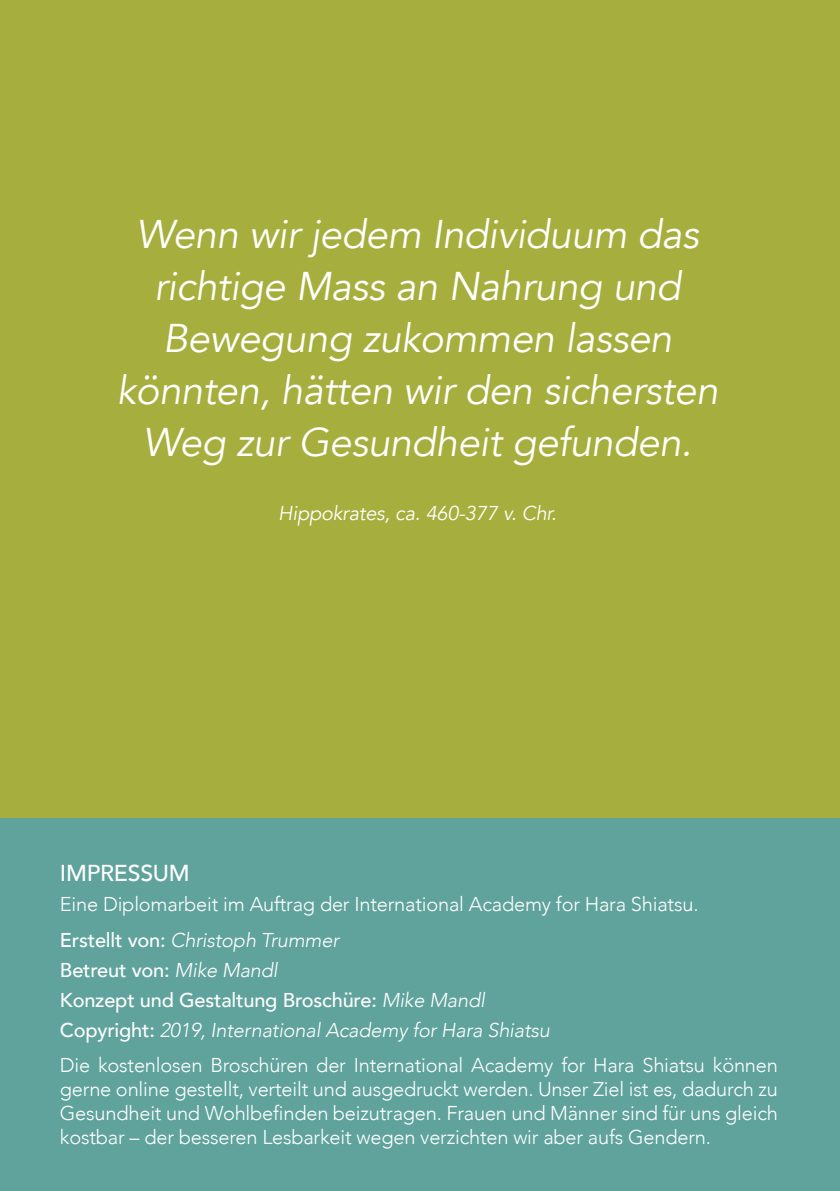
<style>
.page{position:relative;width:840px;height:1191px;background:#fff}
.page>*{position:absolute;margin:0;border:0;box-sizing:border-box;transform-origin:0 0}
.t1{font:italic 40px/52px "Avenir";letter-spacing:-.01em;color:#fff;text-align:center}
.t2{font:500 23px "Avenir";letter-spacing:-.01em;color:#fff}
.t3{font:300 20px/24px "Avenir";letter-spacing:-.01em;color:#fff}
.t4{font:italic 300 20px/30px "Avenir";letter-spacing:-.01em;color:#fff}
.t5{font:italic 20px "Avenir";letter-spacing:-.01em;color:#fff}
.s1{font-weight:500}
.s2{font-style:italic}
.s3{font-weight:500;font-style:normal}
</style>
<div class="page">
<div style="left:0;top:817px;width:839px;height:374px;background:#5fa39c"></div>
<div style="left:0;top:0;width:839px;height:817px;background:#a6af3d"></div>
<h1 class="t1" style="left:117px;top:212px;width:602px">Wenn wir jedem Individuum das richtige Mass an Nahrung und<br>Bewegung zukommen lassen könnten, hätten wir den sichersten<br>Weg zur Gesundheit gefunden.</h1>
<p class="t5" style="left:278px;top:504px;width:280px">Hippokrates, ca. 460-377 v. Chr.</p>
<p class="t2" style="left:60px;top:863px;width:131px">IMPRESSUM</p>
<p class="t3" style="left:60px;top:886px;width:639px;line-height:35.6px">Eine Diplomarbeit im Auftrag der International Academy for Hara Shiatsu.<br><span class="s1">Erstellt von:</span> <span class="s2">Christoph Trummer</span></p>
<p class="t4" style="left:60px;top:955px;width:491px"><span class="s3">Betreut von:</span> Mike Mandl<br><span class="s3">Konzept und Gestaltung Broschüre:</span> Mike Mandl<br><span class="s3">Copyright:</span> 2019, International Academy for Hara Shiatsu</p>
<p class="t3" style="left:60px;top:1053px;width:719px;text-align:justify">Die kostenlosen Broschüren der International Academy for Hara Shiatsu können gerne online gestellt, verteilt und ausgedruckt werden. Unser Ziel ist es, dadurch zu Gesundheit und Wohlbefinden beizutragen. Frauen und Männer sind für uns gleich kostbar – der besseren Lesbarkeit wegen verzichten wir aber aufs Gendern.</p>
</div>
